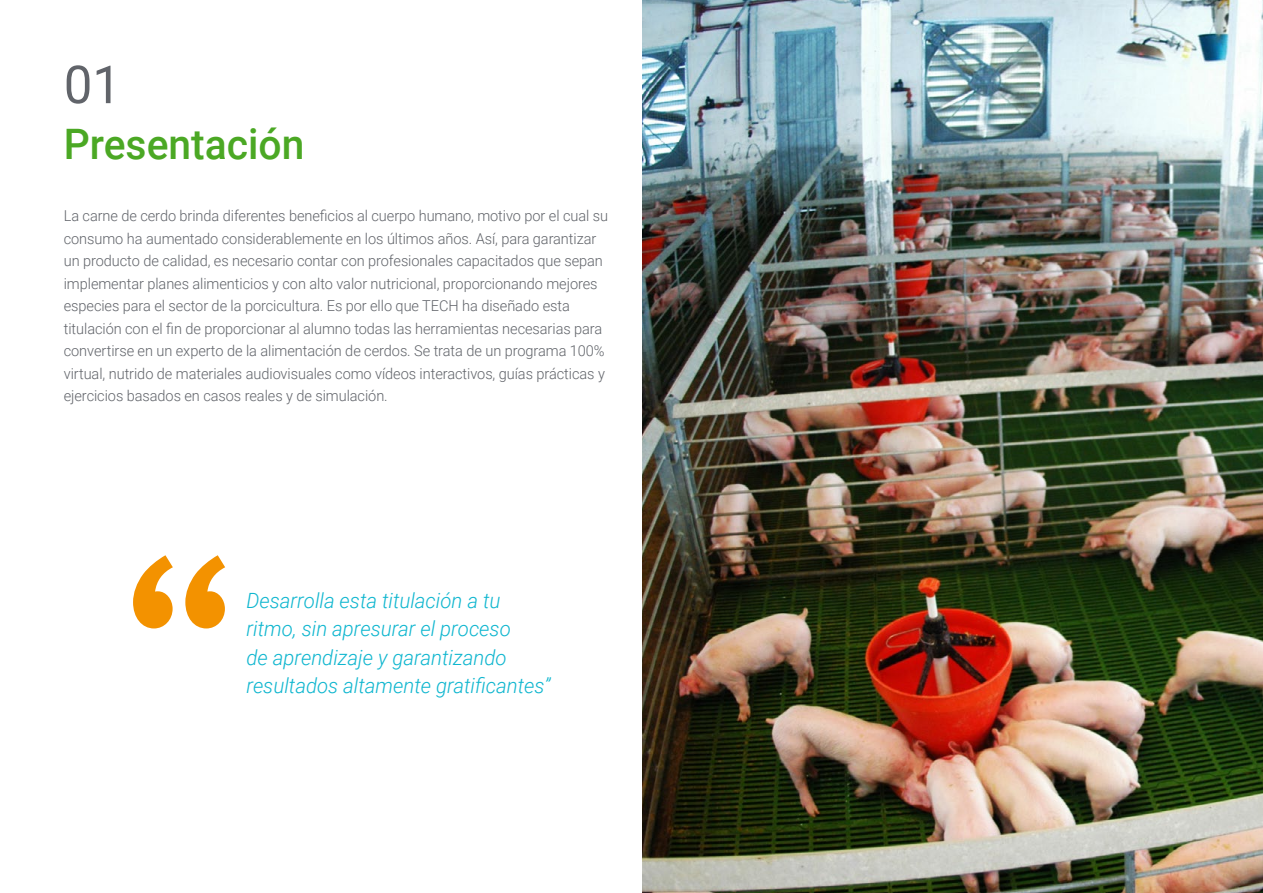
<style>
.page{position:relative;width:1263px;height:893px;background:#fff}
.page>*{position:absolute;margin:0;border:0;box-sizing:border-box;transform-origin:0 0}
.t1{font:52.5px "Roboto";color:#61646a}
.t2{font:500 42px "Roboto";color:#4ba824}
.t3{font:italic 300 21px/28.5px "Roboto";color:#0fb6cf}
.t4{font:300 15px/22.5px "Roboto";letter-spacing:-.005em;color:#61646a}
</style>
<div class="page">
<svg style="left:133px;top:555px;width:92px;height:73px"></svg>
<img style="left:642px;top:0;width:621px;height:893px">
<h1 class="t1" style="left:64px;top:48px;width:59px">01</h1>
<h2 class="t2" style="left:64px;top:115px;width:242px">Presentación</h2>
<p class="t4" style="left:64px;top:204px;width:546px">La carne de cerdo brinda diferentes beneficios al cuerpo humano, motivo por el cual su consumo ha aumentado considerablemente en los últimos años. Así, para garantizar un producto de calidad, es necesario contar con profesionales capacitados que sepan implementar planes alimenticios y con alto valor nutricional, proporcionando mejores especies para el sector de la porcicultura. Es por ello que TECH ha diseñado esta titulación con el fin de proporcionar al alumno todas las herramientas necesarias para convertirse en un experto de la alimentación de cerdos. Se trata de un programa 100% virtual, nutrido de materiales audiovisuales como vídeos interactivos, guías prácticas y ejercicios basados en casos reales y de simulación.</p>
<h3 class="t3" style="left:246px;top:585px;width:306px">Desarrolla esta titulación a tu ritmo, sin apresurar el proceso<br>de aprendizaje y garantizando resultados altamente gratificantes”</h3>
</div>
